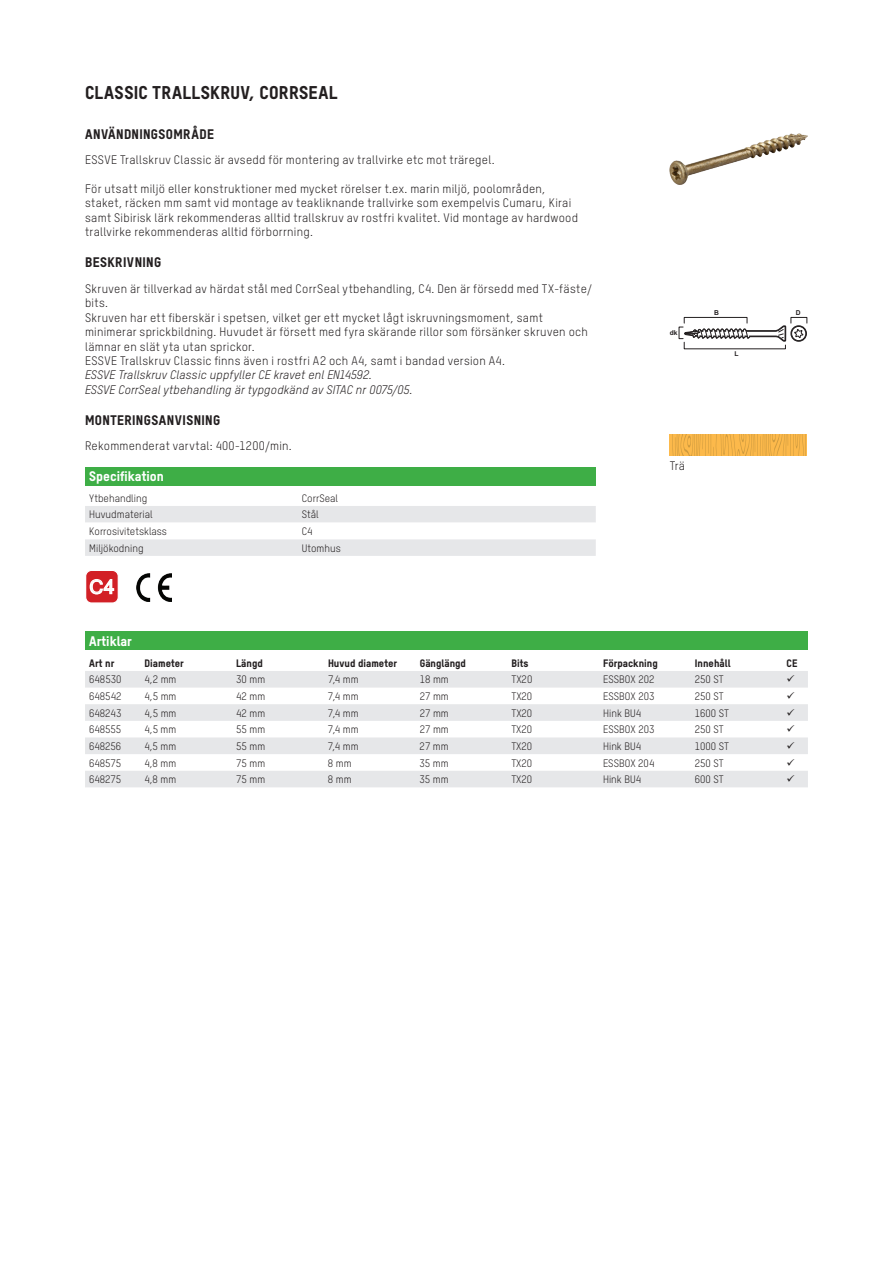
<style>
.page{position:relative;width:893px;height:1263px;background:#fff}
.page>*{position:absolute;margin:0;border:0;box-sizing:border-box;transform-origin:0 0}
.t1{font:19.2px "Microsoft Sans Serif";color:#fff}
.t2{font:18px "T Star Pro Heavy";letter-spacing:.025em;color:#231f20}
.t3{font:13.5px "T Star Pro Heavy";letter-spacing:.03em;color:#231f20}
.t4{font:13.5px "T Star Pro Heavy";color:#fff}
.t5{font:12px/14.4px "T Star Pro Regular";letter-spacing:.025em;color:#231f20}
.t6{font:italic 12px/14.4px "T Star Pro Regular";letter-spacing:.015em;color:#231f20}
.t7{font:10.5px "T Star Pro Regular";color:#231f20}
.t8{font:10.5px "T Star Pro Heavy";color:#231f20}
.t9{font:700 6.75px "Arial";color:#231f20}
</style>
<div class="page">
<div style="left:85px;top:467px;width:511px;height:19px;background:#3eae46"></div>
<svg style="left:85px;top:506px;width:511px;height:50px"></svg>
<div style="left:86px;top:570px;width:32px;height:33px;background:#d22026;border-radius:6px"></div>
<div style="left:85px;top:570px;width:34px;height:34px;border:1px solid #fff;border-radius:6px"></div>
<svg style="left:89px;top:579px;width:26px;height:16px"></svg>
<img style="left:137px;top:573px;width:35px;height:28px">
<img style="left:670px;top:134px;width:137px;height:51px">
<div style="left:790px;top:325px;width:17px;height:17px;border:2px solid #231f20;border-radius:50%"></div>
<svg style="left:792px;top:326px;width:14px;height:15px"></svg>
<div style="left:791px;top:326px;width:15px;height:15px;border:1px solid #231f20;border-radius:50%"></div>
<svg style="left:794px;top:329px;width:9px;height:9px"></svg>
<div style="left:791px;top:317px;width:16px;height:6px;border:1px solid #231f20"></div>
<svg style="left:678px;top:317px;width:109px;height:32px"></svg>
<div style="left:670px;top:434px;width:137px;height:21px;background:#fcb94b"></div>
<svg style="left:672px;top:434px;width:134px;height:21px"></svg>
<div style="left:85px;top:631px;width:723px;height:19px;background:#3eae46"></div>
<svg style="left:85px;top:671px;width:723px;height:116px;fill:#e6e7e9"></svg>
<svg style="left:787px;top:675px;width:7px;height:7px"></svg>
<svg style="left:787px;top:692px;width:7px;height:7px"></svg>
<svg style="left:787px;top:708px;width:7px;height:7px"></svg>
<svg style="left:787px;top:725px;width:7px;height:7px"></svg>
<svg style="left:787px;top:742px;width:7px;height:6px"></svg>
<svg style="left:787px;top:758px;width:7px;height:7px"></svg>
<svg style="left:787px;top:775px;width:7px;height:7px"></svg>
<h2 class="t2" style="left:85px;top:79px;width:254px">CLASSIC TRALLSKRUV, CORRSEAL</h2>
<p class="t3" style="left:85px;top:123px;width:130px">ANVÄNDNINGSOMRÅDE</p>
<p class="t5" style="left:85px;top:152px;width:411px">ESSVE Trallskruv Classic är avsedd för montering av trallvirke etc mot träregel.</p>
<p class="t5" style="left:85px;top:181px;width:495px">För utsatt miljö eller konstruktioner med mycket rörelser t.ex. marin miljö, poolområden, staket, räcken mm samt vid montage av teakliknande trallvirke som exempelvis Cumaru, Kirai samt Sibirisk lärk rekommenderas alltid trallskruv av rostfri kvalitet. Vid montage av hardwood trallvirke rekommenderas alltid förborrning.</p>
<p class="t3" style="left:85px;top:252px;width:78px">BESKRIVNING</p>
<p class="t5" style="left:85px;top:281px;width:509px">Skruven är tillverkad av härdat stål med CorrSeal ytbehandling, C4. Den är försedd med TX-fäste/ bits.<br>Skruven har ett fiberskär i spetsen, vilket ger ett mycket lågt iskruvningsmoment, samt minimerar sprickbildning. Huvudet är försett med fyra skärande rillor som försänker skruven och lämnar en slät yta utan sprickor.<br>ESSVE Trallskruv Classic finns även i rostfri A2 och A4, samt i bandad version A4.</p>
<p class="t6" style="left:85px;top:367px;width:329px">ESSVE Trallskruv Classic uppfyller CE kravet enl EN14592.<br>ESSVE CorrSeal ytbehandling är typgodkänd av SITAC nr 0075/05.</p>
<p class="t3" style="left:85px;top:409px;width:137px">MONTERINGSANVISNING</p>
<p class="t5" style="left:85px;top:438px;width:208px">Rekommenderat varvtal: 400-1200/min.</p>
<p class="t4" style="left:89px;top:466px;width:76px">Specifikation</p>
<p class="t7" style="left:89px;top:491px;width:59px">Ytbehandling</p>
<p class="t7" style="left:302px;top:491px;width:38px">CorrSeal</p>
<p class="t7" style="left:89px;top:507px;width:65px">Huvudmaterial</p>
<p class="t7" style="left:302px;top:507px;width:18px">Stål</p>
<p class="t7" style="left:89px;top:524px;width:79px">Korrosivitetsklass</p>
<p class="t7" style="left:302px;top:524px;width:12px">C4</p>
<p class="t7" style="left:89px;top:540px;width:56px">Miljökodning</p>
<p class="t7" style="left:302px;top:540px;width:40px">Utomhus</p>
<h1 class="t1" style="left:89px;top:574px;width:27px">C4</h1>
<p class="t9" style="left:670px;top:328px;width:9px">dk</p>
<p class="t9" style="left:714px;top:308px;width:6px">B</p>
<p class="t9" style="left:796px;top:308px;width:6px">D</p>
<p class="t9" style="left:734px;top:349px;width:6px">L</p>
<p class="t5" style="left:670px;top:458px;width:17px">Trä</p>
<p class="t4" style="left:89px;top:630px;width:44px">Artiklar</p>
<p class="t8" style="left:89px;top:655px;width:26px">Art nr</p>
<p class="t8" style="left:145px;top:655px;width:41px">Diameter</p>
<p class="t8" style="left:236px;top:655px;width:28px">Längd</p>
<p class="t8" style="left:328px;top:655px;width:70px">Huvud diameter</p>
<p class="t8" style="left:420px;top:655px;width:48px">Gänglängd</p>
<p class="t8" style="left:511px;top:655px;width:18px">Bits</p>
<p class="t8" style="left:603px;top:655px;width:56px">Förpackning</p>
<p class="t8" style="left:695px;top:655px;width:37px">Innehåll</p>
<p class="t8" style="left:787px;top:655px;width:12px">CE</p>
<p class="t7" style="left:89px;top:672px;width:34px">648530</p>
<p class="t7" style="left:145px;top:672px;width:33px">4,2 mm</p>
<p class="t7" style="left:236px;top:672px;width:31px">30 mm</p>
<p class="t7" style="left:328px;top:672px;width:32px">7,4 mm</p>
<p class="t7" style="left:420px;top:672px;width:31px">18 mm</p>
<p class="t7" style="left:511px;top:672px;width:22px">TX20</p>
<p class="t7" style="left:603px;top:672px;width:53px">ESSBOX 202</p>
<p class="t7" style="left:695px;top:672px;width:30px">250 ST</p>
<p class="t7" style="left:89px;top:689px;width:34px">648542</p>
<p class="t7" style="left:145px;top:689px;width:33px">4,5 mm</p>
<p class="t7" style="left:236px;top:689px;width:31px">42 mm</p>
<p class="t7" style="left:328px;top:689px;width:32px">7,4 mm</p>
<p class="t7" style="left:420px;top:689px;width:31px">27 mm</p>
<p class="t7" style="left:511px;top:689px;width:22px">TX20</p>
<p class="t7" style="left:603px;top:689px;width:53px">ESSBOX 203</p>
<p class="t7" style="left:695px;top:689px;width:30px">250 ST</p>
<p class="t7" style="left:89px;top:705px;width:34px">648243</p>
<p class="t7" style="left:145px;top:705px;width:33px">4,5 mm</p>
<p class="t7" style="left:236px;top:705px;width:31px">42 mm</p>
<p class="t7" style="left:328px;top:705px;width:32px">7,4 mm</p>
<p class="t7" style="left:420px;top:705px;width:31px">27 mm</p>
<p class="t7" style="left:511px;top:705px;width:22px">TX20</p>
<p class="t7" style="left:603px;top:705px;width:40px">Hink BU4</p>
<p class="t7" style="left:695px;top:705px;width:36px">1600 ST</p>
<p class="t7" style="left:89px;top:722px;width:34px">648555</p>
<p class="t7" style="left:144px;top:722px;width:33px">4,5 mm</p>
<p class="t7" style="left:236px;top:722px;width:31px">55 mm</p>
<p class="t7" style="left:328px;top:722px;width:32px">7,4 mm</p>
<p class="t7" style="left:420px;top:722px;width:31px">27 mm</p>
<p class="t7" style="left:511px;top:722px;width:22px">TX20</p>
<p class="t7" style="left:603px;top:722px;width:53px">ESSBOX 203</p>
<p class="t7" style="left:695px;top:722px;width:30px">250 ST</p>
<p class="t7" style="left:89px;top:739px;width:34px">648256</p>
<p class="t7" style="left:144px;top:739px;width:33px">4,5 mm</p>
<p class="t7" style="left:236px;top:739px;width:31px">55 mm</p>
<p class="t7" style="left:328px;top:739px;width:32px">7,4 mm</p>
<p class="t7" style="left:420px;top:739px;width:31px">27 mm</p>
<p class="t7" style="left:511px;top:739px;width:22px">TX20</p>
<p class="t7" style="left:603px;top:739px;width:40px">Hink BU4</p>
<p class="t7" style="left:695px;top:739px;width:36px">1000 ST</p>
<p class="t7" style="left:89px;top:755px;width:34px">648575</p>
<p class="t7" style="left:144px;top:755px;width:33px">4,8 mm</p>
<p class="t7" style="left:236px;top:755px;width:31px">75 mm</p>
<p class="t7" style="left:328px;top:755px;width:25px">8 mm</p>
<p class="t7" style="left:420px;top:755px;width:31px">35 mm</p>
<p class="t7" style="left:511px;top:755px;width:22px">TX20</p>
<p class="t7" style="left:603px;top:755px;width:53px">ESSBOX 204</p>
<p class="t7" style="left:695px;top:755px;width:30px">250 ST</p>
<p class="t7" style="left:89px;top:772px;width:34px">648275</p>
<p class="t7" style="left:144px;top:772px;width:33px">4,8 mm</p>
<p class="t7" style="left:236px;top:772px;width:31px">75 mm</p>
<p class="t7" style="left:328px;top:772px;width:25px">8 mm</p>
<p class="t7" style="left:420px;top:772px;width:31px">35 mm</p>
<p class="t7" style="left:511px;top:772px;width:22px">TX20</p>
<p class="t7" style="left:603px;top:772px;width:40px">Hink BU4</p>
<p class="t7" style="left:695px;top:772px;width:30px">600 ST</p>
</div>
